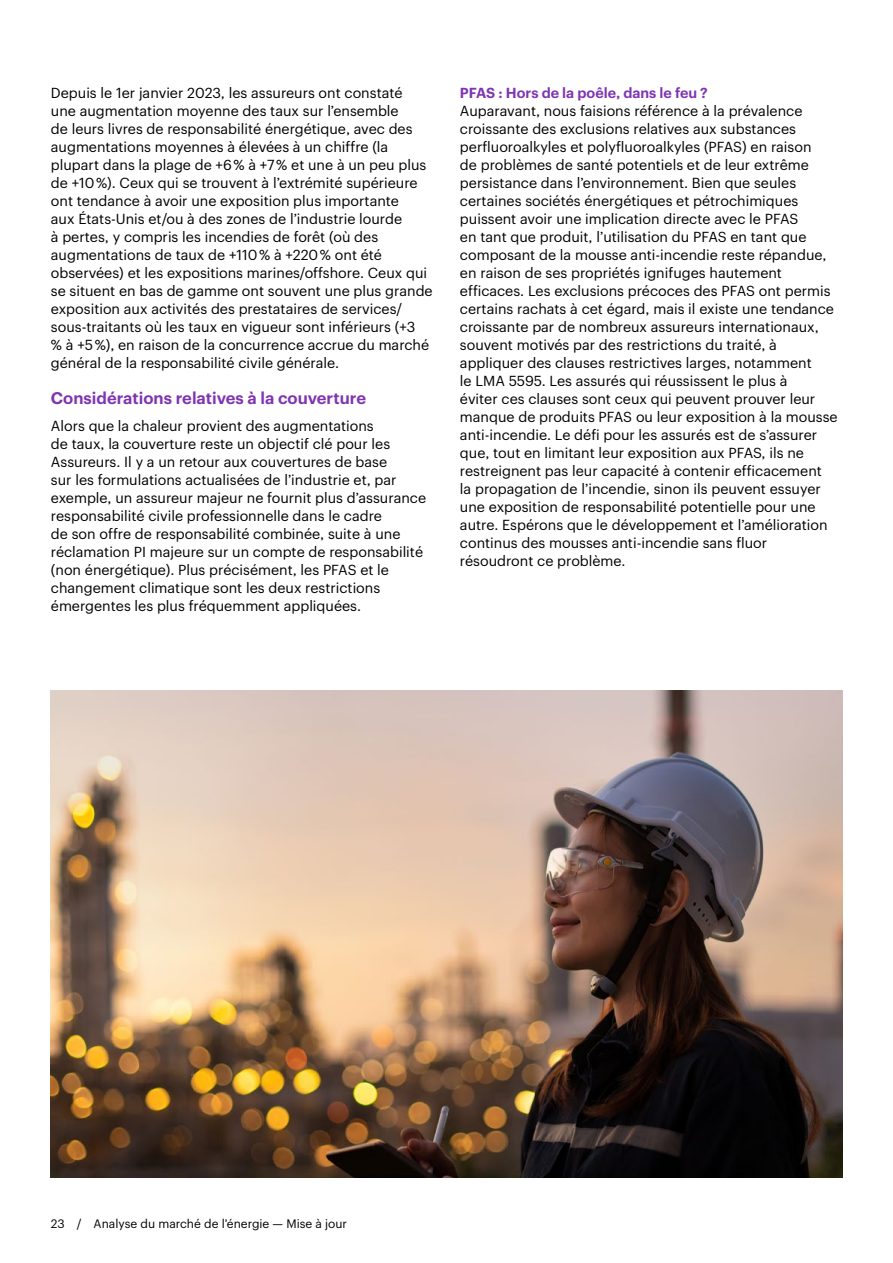
<style>
.page{position:relative;width:893px;height:1263px;background:#fff}
.page>*{position:absolute;margin:0;border:0;box-sizing:border-box;transform-origin:0 0}
.t1{font:600 16.5px "Graphik";color:#7f35b2}
.t2{font:14.25px/18px "Graphik";color:#000}
.t3{font:600 14.25px "Graphik";color:#7f35b2}
.t4{font:12px "Graphik";color:#000}
</style>
<div class="page">
<img style="left:51px;top:690px;width:791px;height:487px">
<p class="t2" style="left:51px;top:83px;width:383px">Depuis le 1er janvier 2023, les assureurs ont constaté<br>une augmentation moyenne des taux sur l’ensemble<br>de leurs livres de responsabilité énergétique, avec des augmentations moyennes à élevées à un chiffre (la plupart dans la plage de +6 % à +7 % et une à un peu plus de +10 %). Ceux qui se trouvent à l’extrémité supérieure ont tendance à avoir une exposition plus importante<br>aux États-Unis et/ou à des zones de l’industrie lourde<br>à pertes, y compris les incendies de forêt (où des augmentations de taux de +110 % à +220 % ont été observées) et les expositions marines/offshore. Ceux qui se situent en bas de gamme ont souvent une plus grande exposition aux activités des prestataires de services/ sous-traitants où les taux en vigueur sont inférieurs (+3<br>% à +5 %), en raison de la concurrence accrue du marché général de la responsabilité civile générale.</p>
<p class="t1" style="left:51px;top:385px;width:317px">Considérations relatives à la couverture</p>
<p class="t2" style="left:51px;top:416px;width:377px">Alors que la chaleur provient des augmentations<br>de taux, la couverture reste un objectif clé pour les Assureurs. Il y a un retour aux couvertures de base<br>sur les formulations actualisées de l’industrie et, par exemple, un assureur majeur ne fournit plus d’assurance responsabilité civile professionnelle dans le cadre<br>de son offre de responsabilité combinée, suite à une réclamation PI majeure sur un compte de responsabilité (non énergétique). Plus précisément, les PFAS et le changement climatique sont les deux restrictions émergentes les plus fréquemment appliquées.</p>
<p class="t3" style="left:460px;top:82px;width:249px">PFAS : Hors de la poêle, dans le feu ?</p>
<p class="t2" style="left:460px;top:101px;width:379px">Auparavant, nous faisions référence à la prévalence croissante des exclusions relatives aux substances perfluoroalkyles et polyfluoroalkyles (PFAS) en raison<br>de problèmes de santé potentiels et de leur extrême persistance dans l’environnement. Bien que seules certaines sociétés énergétiques et pétrochimiques puissent avoir une implication directe avec le PFAS<br>en tant que produit, l’utilisation du PFAS en tant que composant de la mousse anti-incendie reste répandue, en raison de ses propriétés ignifuges hautement efficaces. Les exclusions précoces des PFAS ont permis certains rachats à cet égard, mais il existe une tendance croissante par de nombreux assureurs internationaux, souvent motivés par des restrictions du traité, à appliquer des clauses restrictives larges, notamment<br>le LMA 5595. Les assurés qui réussissent le plus à<br>éviter ces clauses sont ceux qui peuvent prouver leur manque de produits PFAS ou leur exposition à la mousse anti-incendie. Le défi pour les assurés est de s’assurer que, tout en limitant leur exposition aux PFAS, ils ne restreignent pas leur capacité à contenir efficacement<br>la propagation de l’incendie, sinon ils peuvent essuyer une exposition de responsabilité potentielle pour une autre. Espérons que le développement et l’amélioration continus des mousses anti-incendie sans fluor résoudront ce problème.</p>
<p class="t4" style="left:51px;top:1215px;width:298px">23 / Analyse du marché de l’énergie — Mise à jour</p>
</div>
